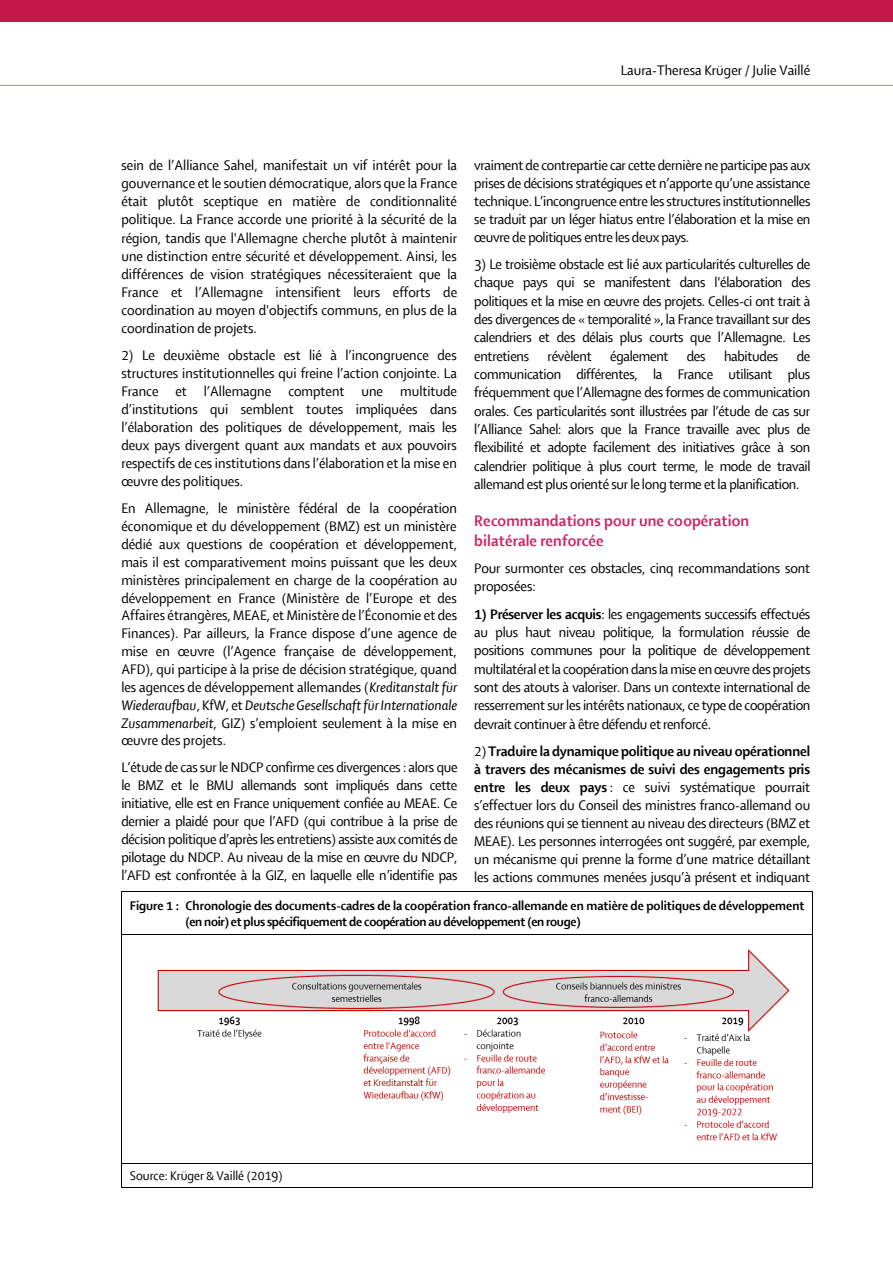
<style>
.page{position:relative;width:893px;height:1263px;background:#fff}
.page>*{position:absolute;margin:0;border:0;box-sizing:border-box;transform-origin:0 0}
.t1{font:16.5px/19.6px "Shaker RB";letter-spacing:.01em;color:#c92967}
.t2{font:15px/18px "Shaker R";letter-spacing:-.01em;color:#000;text-align:justify}
.t3{font:15px/18px "Shaker RB";letter-spacing:-.01em;color:#000}
.t4{font:15px "Shaker RI";color:#000}
.t5{font:13.5px/16.6px "Shaker RB";letter-spacing:-.005em;color:#000}
.t6{font:13.5px "Shaker R";color:#000}
.s1{font-family:"Shaker RI"}
.s2{font-family:"Shaker R"}
.s3{font-family:"Shaker RB"}
</style>
<div class="page">
<div style="left:0;top:0;width:893px;height:21px;background:#c51649"></div>
<hr style="left:0;top:85px;width:893px;height:1px;background:#9f988a">
<hr style="left:122px;top:891px;width:690px;height:1px;background:#000">
<hr style="left:121px;top:892px;width:1px;height:42px;background:#000">
<hr style="left:812px;top:892px;width:1px;height:42px;background:#000">
<hr style="left:122px;top:934px;width:690px;height:1px;background:#000">
<hr style="left:121px;top:935px;width:1px;height:228px;background:#000">
<hr style="left:812px;top:935px;width:1px;height:228px;background:#000">
<hr style="left:122px;top:1163px;width:690px;height:1px;background:#000">
<svg style="left:121px;top:1163px;width:1px;height:25px"></svg>
<hr style="left:122px;top:1187px;width:690px;height:1px;background:#000">
<svg style="left:812px;top:1163px;width:1px;height:25px"></svg>
<img style="left:157px;top:949px;width:633px;height:192px">
<p class="t2" style="left:621px;top:61px;width:191px">Laura-Theresa Krüger / Julie Vaillé</p>
<p class="t2" style="left:121px;top:156px;width:337px">sein de l’Alliance Sahel, manifestait un vif intérêt pour la gouvernance et le soutien démocratique, alors que la France était plutôt sceptique en matière de conditionnalité politique. La France accorde une priorité à la sécurité de la région, tandis que l'Allemagne cherche plutôt à maintenir une distinction entre sécurité et développement. Ainsi, les différences de vision stratégiques nécessiteraient que la France et l’Allemagne intensifient leurs efforts de coordination au moyen d'objectifs communs, en plus de la coordination de projets.</p>
<p class="t2" style="left:121px;top:347px;width:337px">2) Le deuxième obstacle est lié à l’incongruence des structures institutionnelles qui freine l’action conjointe. La France et l’Allemagne comptent une multitude d’institutions qui semblent toutes impliquées dans l’élaboration des politiques de développement, mais les deux pays divergent quant aux mandats et aux pouvoirs respectifs de ces institutions dans l’élaboration et la mise en œuvre des politiques.</p>
<p class="t2" style="left:121px;top:500px;width:337px">En Allemagne, le ministère fédéral de la coopération économique et du développement (BMZ) est un ministère dédié aux questions de coopération et développement, mais il est comparativement moins puissant que les deux ministères principalement en charge de la coopération au développement en France (Ministère de l’Europe et des Affaires étrangères, MEAE, et Ministère de l’Économie et des Finances). Par ailleurs, la France dispose d’une agence de mise en œuvre (l’Agence française de développement, AFD), qui participe à la prise de décision stratégique, quand les agences de développement allemandes (<span class="s1">Kreditanstalt für</span></p>
<p class="t4" style="left:121px;top:697px;width:337px">Wiederaufbau<span class="s2">, KfW, et</span> Deutsche Gesellschaft für Internationale</p>
<p class="t2" style="left:121px;top:714px;width:337px"><span class="s1">Zusammenarbeit</span>, GIZ) s’emploient seulement à la mise en œuvre des projets.</p>
<p class="t2" style="left:121px;top:759px;width:338px">L’étude de cas sur le NDCP confirme ces divergences : alors que le BMZ et le BMU allemands sont impliqués dans cette initiative, elle est en France uniquement confiée au MEAE. Ce dernier a plaidé pour que l’AFD (qui contribue à la prise de décision politique d’après les entretiens) assiste aux comités de pilotage du NDCP. Au niveau de la mise en œuvre du NDCP, l’AFD est confrontée à la GIZ, en laquelle elle n’identifie pas</p>
<p class="t2" style="left:474px;top:156px;width:338px">vraiment de contrepartie car cette dernière ne participe pas aux prises de décisions stratégiques et n’apporte qu’une assistance technique. L’incongruence entre les structures institutionnelles se traduit par un léger hiatus entre l’élaboration et la mise en œuvre de politiques entre les deux pays.</p>
<p class="t2" style="left:474px;top:255px;width:338px">3) Le troisième obstacle est lié aux particularités culturelles de chaque pays qui se manifestent dans l'élaboration des politiques et la mise en œuvre des projets. Celles-ci ont trait à des divergences de « temporalité », la France travaillant sur des calendriers et des délais plus courts que l’Allemagne. Les entretiens révèlent également des habitudes de communication différentes, la France utilisant plus fréquemment que l’Allemagne des formes de communication orales. Ces particularités sont illustrées par l’étude de cas sur l’Alliance Sahel: alors que la France travaille avec plus de flexibilité et adopte facilement des initiatives grâce à son calendrier politique à plus court terme, le mode de travail allemand est plus orienté sur le long terme et la planification.</p>
<p class="t1" style="left:474px;top:511px;width:276px">Recommandations pour une coopération bilatérale renforcée</p>
<p class="t2" style="left:474px;top:560px;width:337px">Pour surmonter ces obstacles, cinq recommandations sont proposées:</p>
<p class="t2" style="left:474px;top:605px;width:338px"><span class="s3">1) Préserver les acquis</span>: les engagements successifs effectués au plus haut niveau politique, la formulation réussie de positions communes pour la politique de développement multilatéral et la coopération dans la mise en œuvre des projets sont des atouts à valoriser. Dans un contexte international de resserrement sur les intérêts nationaux, ce type de coopération devrait continuer à être défendu et renforcé.</p>
<p class="t3" style="left:474px;top:742px;width:337px"><span class="s2">2)</span> Traduire la dynamique politique au niveau opérationnel à travers des mécanismes de suivi des engagements pris</p>
<p class="t2" style="left:474px;top:778px;width:338px"><span class="s3">entre les deux pays</span> : ce suivi systématique pourrait s’effectuer lors du Conseil des ministres franco-allemand ou des réunions qui se tiennent au niveau des directeurs (BMZ et MEAE). Les personnes interrogées ont suggéré, par exemple, un mécanisme qui prenne la forme d’une matrice détaillant les actions communes menées jusqu’à présent et indiquant</p>
<p class="t5" style="left:185px;top:897px;width:621px;text-indent:-56px">Figure 1 : Chronologie des documents-cadres de la coopération franco-allemande en matière de politiques de développement (en noir) et plus spécifiquement de coopération au développement (en rouge)</p>
<p class="t6" style="left:130px;top:1169px;width:154px">Source: Krüger &amp; Vaillé (2019)</p>
</div>
